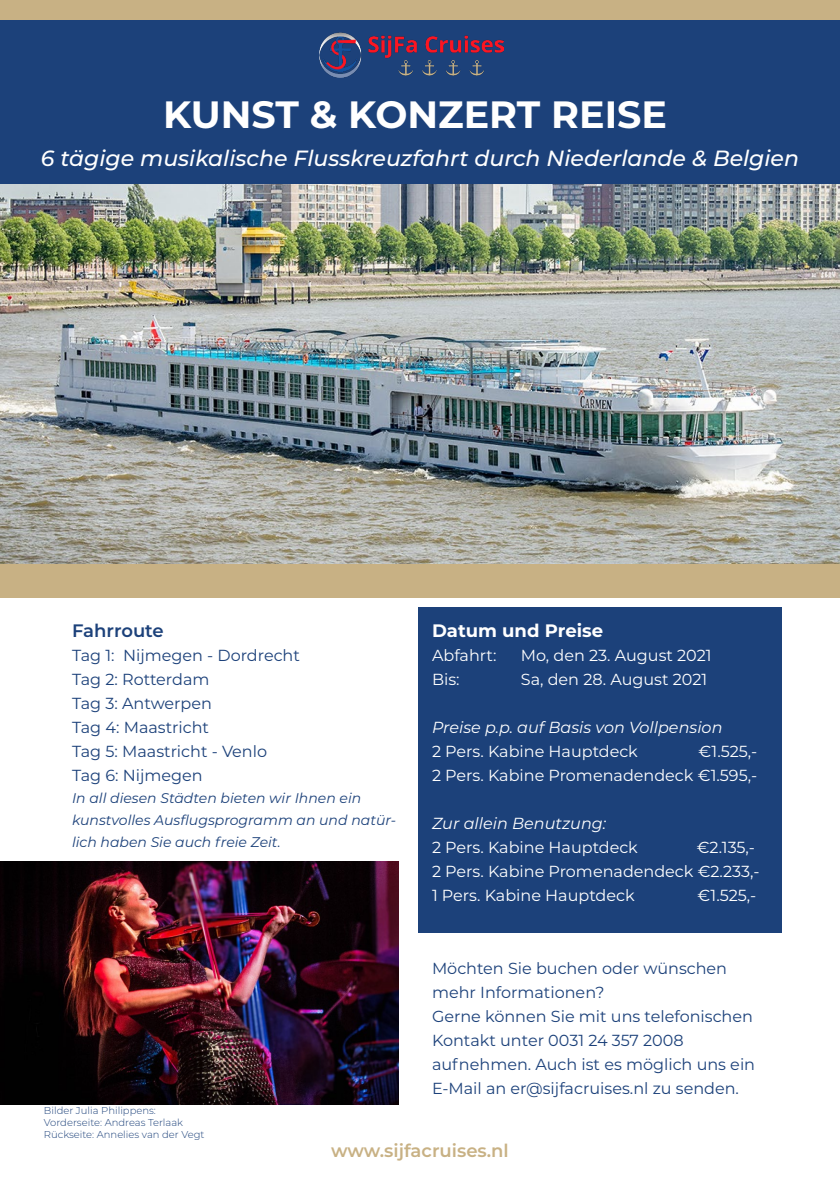
<style>
.page{position:relative;width:840px;height:1191px;background:#fff}
.page>*{position:absolute;margin:0;border:0;box-sizing:border-box;transform-origin:0 0}
.t1{font:700 38px "Montserrat";color:#fff}
.t2{font:italic 500 22px "Montserrat";color:#fff}
.t3{font:600 18px "Montserrat";color:#c8b184}
.t4{font:700 18px "Montserrat";color:#fff}
.t5{font:600 18px "Montserrat";letter-spacing:-.005em;color:#1c417a}
.t6{font:16px/24px "Montserrat";color:#1c417a}
.t7{font:16px/24px "Montserrat";color:#fff;text-align:right}
.t8{font:italic 16px "Montserrat";color:#fff}
.t9{font:italic 14px/22px "Montserrat";color:#1c417a}
.t10{font:300 10px/12px "Montserrat";color:#1c417a}
</style>
<div class="page">
<img style="left:0;top:183px;width:839px;height:381px">
<div style="left:0;top:0;width:839px;height:183px;background:#1c417a"></div>
<div style="left:0;top:564px;width:839px;height:34px;background:#c8b184"></div>
<div style="left:0;top:0;width:839px;height:20px;background:#c8b184"></div>
<img style="left:319px;top:33px;width:184px;height:45px">
<div style="left:418px;top:608px;width:363px;height:325px;background:#1c417a"></div>
<img style="left:0;top:861px;width:399px;height:243px">
<h1 class="t1" style="left:163px;top:87px;width:505px">KUNST &amp; KONZERT REISE</h1>
<h2 class="t2" style="left:41px;top:143px;width:759px">6 tägige musikalische Flusskreuzfahrt durch Niederlande &amp; Belgien</h2>
<p class="t5" style="left:72px;top:618px;width:93px">Fahrroute</p>
<p class="t6" style="left:72px;top:643px;width:229px">Tag 1: Nijmegen - Dordrecht<br>Tag 2: Rotterdam<br>Tag 3: Antwerpen<br>Tag 4: Maastricht<br>Tag 5: Maastricht - Venlo<br>Tag 6: Nijmegen</p>
<p class="t9" style="left:72px;top:786px;width:325px">In all diesen Städten bieten wir Ihnen ein kunstvolles Ausflugsprogramm an und natür&shy;lich haben Sie auch freie Zeit.</p>
<p class="t10" style="left:44px;top:1104px;width:162px">Bilder Julia Philippens:<br>Vorderseite: Andreas Terlaak<br>Rückseite: Annelies van der Vegt</p>
<p class="t4" style="left:432px;top:617px;width:172px">Datum und Preise</p>
<p class="t7" style="left:432px;top:643px;width:66px">Abfahrt:</p>
<p class="t7" style="left:520px;top:643px;width:192px">Mo, den 23. August 2021</p>
<p class="t7" style="left:432px;top:667px;width:29px">Bis:</p>
<p class="t7" style="left:520px;top:667px;width:188px">Sa, den 28. August 2021</p>
<p class="t8" style="left:432px;top:716px;width:292px">Preise p.p. auf Basis von Vollpension</p>
<p class="t7" style="left:432px;top:739px;width:207px">2 Pers. Kabine Hauptdeck</p>
<p class="t7" style="left:432px;top:739px;width:326px">€1.525,-<br>2 Pers. Kabine Promenadendeck €1.595,-</p>
<p class="t8" style="left:432px;top:812px;width:176px">Zur allein Benutzung:</p>
<p class="t7" style="left:432px;top:835px;width:207px">2 Pers. Kabine Hauptdeck</p>
<p class="t7" style="left:432px;top:835px;width:329px;text-align:left;text-indent:264px">€2.135,-<br>2 Pers. Kabine Promenadendeck €2.233,-<br>1 Pers. Kabine Hauptdeck</p>
<p class="t7" style="left:697px;top:883px;width:60px">€1.525,-</p>
<p class="t6" style="left:432px;top:956px;width:324px">Möchten Sie buchen oder wünschen mehr Informationen?<br>Gerne können Sie mit uns telefonischen Kontakt unter 0031 24 357 2008 aufnehmen. Auch ist es möglich uns ein E-Mail an er@sijfacruises.nl zu senden.</p>
<p class="t3" style="left:331px;top:1137px;width:179px">www.sijfacruises.nl</p>
</div>
